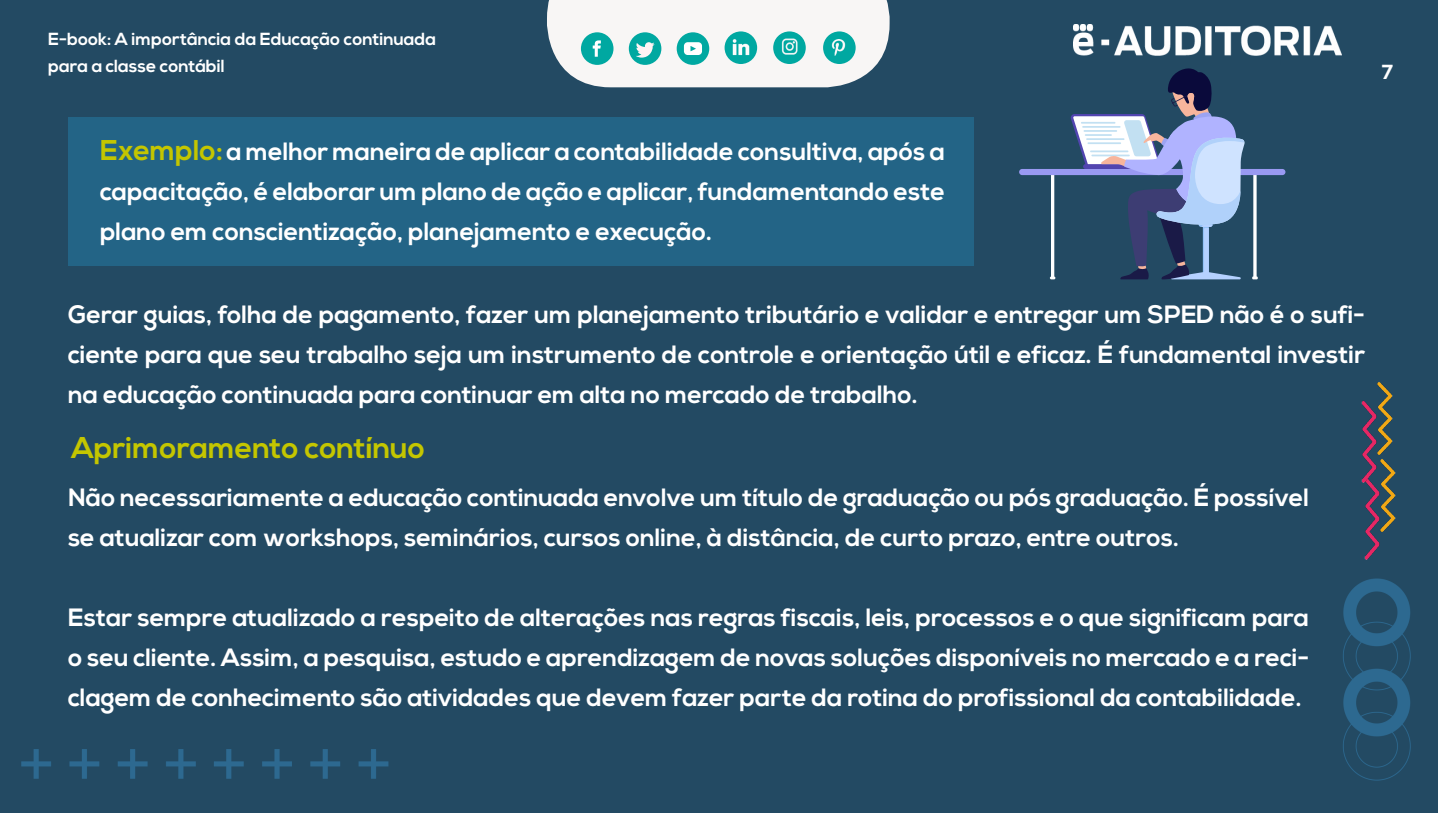
<style>
.page{position:relative;width:1438px;height:813px;background:#fff}
.page>*{position:absolute;margin:0;border:0;box-sizing:border-box;transform-origin:0 0}
.t1{font:700 30px "Nexa";color:#c4c600}
.t2{font:700 25px/40px "Nexa";color:#fff;text-align:justify}
.t3{font:700 20.38px "Nexa";color:#fff}
.t4{font:700 17.5px/27.5px "Nexa";color:#fff}
.s1{font-size:28.5px;color:#c4c600}
</style>
<div class="page">
<div style="left:0;top:0;width:1438px;height:812px;background:#234a63"></div>
<svg style="left:547px;top:0;width:342px;height:87px"></svg>
<div style="left:773px;top:31px;width:32px;height:33px;background:#00a8a1;border-radius:50%"></div>
<img style="left:781px;top:39px;width:17px;height:15px">
<div style="left:823px;top:31px;width:32px;height:33px;background:#00a8a1;border-radius:50%"></div>
<img style="left:831px;top:40px;width:15px;height:16px">
<img style="left:1073px;top:25px;width:268px;height:30px">
<div style="left:68px;top:117px;width:905px;height:148px;background:#236486"></div>
<svg style="left:1050px;top:175px;width:5px;height:104px"></svg>
<svg style="left:1252px;top:175px;width:5px;height:104px"></svg>
<div style="left:1019px;top:169px;width:266px;height:6px;background:#9999f2;border-radius:3px"></div>
<svg style="left:1070px;top:66px;width:174px;height:213px;background:#5a7293"></svg>
<img style="left:1321px;top:456px;width:106px;height:106px">
<img style="left:1318px;top:378px;width:106px;height:107px">
<p class="t4" style="left:48px;top:26px;width:389px">E-book: A importância da Educação continuada para a classe contábil</p>
<p class="t3" style="left:1381px;top:60px;width:13px">7</p>
<p class="t2" style="left:100px;top:132px;width:846px"><span class="s1">Exemplo:</span>a melhor maneira de aplicar a contabilidade consultiva, após a capacitação, é elaborar um plano de ação e aplicar, fundamentando este plano em conscientização, planejamento e execução.</p>
<p class="t2" style="left:68px;top:295px;width:1298px">Gerar guias, folha de pagamento, fazer um planejamento tributário e validar e entregar um SPED não é o sufi&shy;ciente para que seu trabalho seja um instrumento de controle e orientação útil e eficaz. É fundamental investir na educação continuada para continuar em alta no mercado de trabalho.</p>
<p class="t1" style="left:71px;top:430px;width:355px">Aprimoramento contínuo</p>
<p class="t2" style="left:68px;top:478px;width:1242px">Não necessariamente a educação continuada envolve um título de graduação ou pós graduação. É possível se atualizar com workshops, seminários, cursos online, à distância, de curto prazo, entre outros.</p>
<p class="t2" style="left:68px;top:598px;width:1242px">Estar sempre atualizado a respeito de alterações nas regras fiscais, leis, processos e o que significam para o seu cliente. Assim, a pesquisa, estudo e aprendizagem de novas soluções disponíveis no mercado e a reci&shy;clagem de conhecimento são atividades que devem fazer parte da rotina do profissional da contabilidade.</p>
</div>
